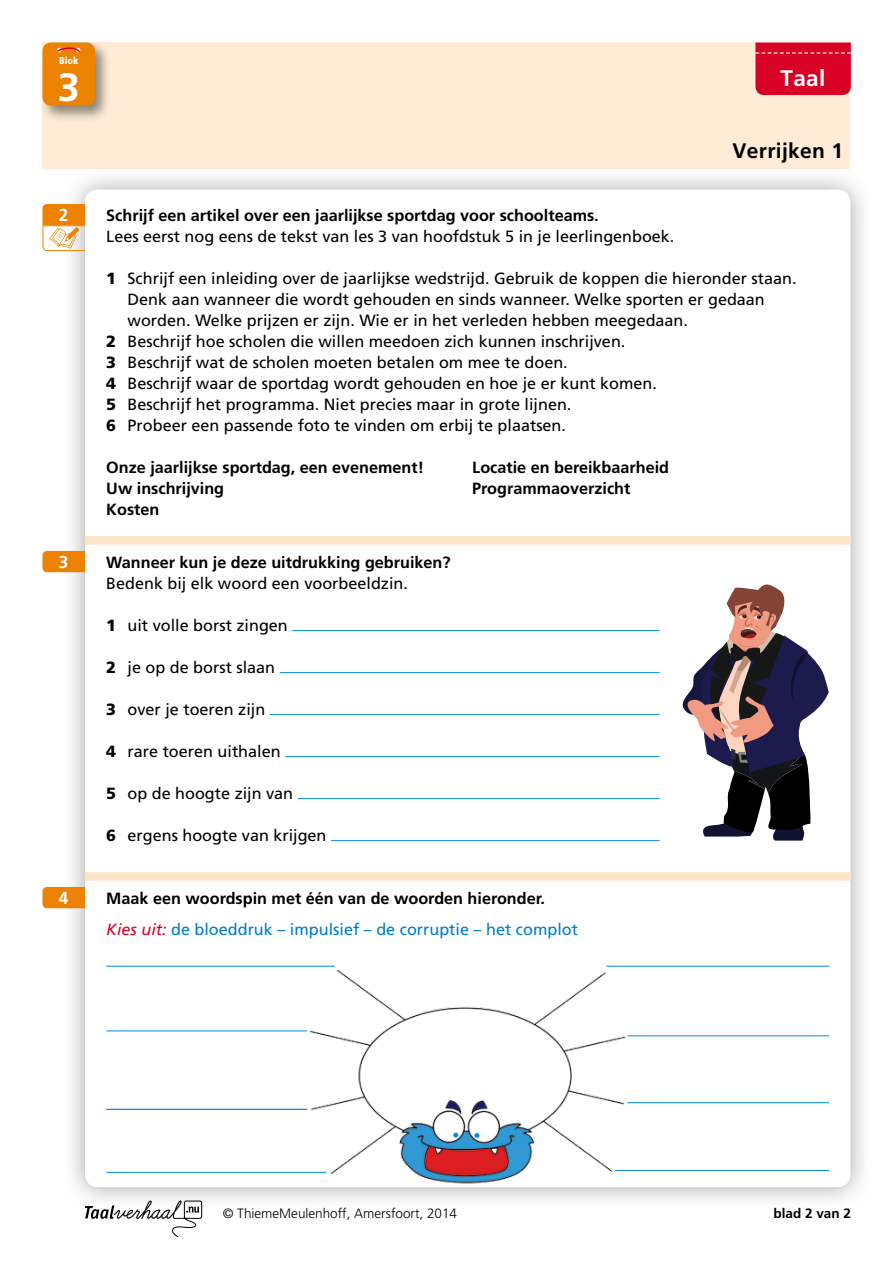
<style>
.page{position:relative;width:893px;height:1263px;background:#fff}
.page>*{position:absolute;margin:0;border:0;box-sizing:border-box;transform-origin:0 0}
.F_PB6_plat{font:700 39.45px "Frutiger LT Std";color:#fff}
.t1{font:700 22.5px "Frutiger LT Std";color:#fff}
.t2{font:700 21px "Frutiger LT Std";letter-spacing:.015em;color:#000}
.t3{font:700 17.25px "Frutiger LT Std";color:#fff}
.F_PB6_plat-2{font:16.2px/21px "Frutiger LT Std";color:#000}
.F_PB6_plat_dubbele_i{font:16.2px "Frutiger LT Std";color:#000}
.F_PB6_plat-3{font:700 16.2px "Frutiger LT Std";color:#000}
.M_PB6_opdracht_met_l{font:700 16.2px "Frutiger LT Std";color:#000}
.M_PB6_opdracht{font:700 16.2px "Frutiger LT Std";color:#000}
.Kies_uit{font:16.2px "Frutiger LT Std";color:#007cca}
.t4{font:300 13.5px "Frutiger LT Std";color:#000}
.t5{font:700 13.5px "Frutiger LT Std";color:#000}
.t6{font:900 condensed 9.9px "Frutiger LT Std";color:#fff}
.s1{font-weight:900}
.s2{font-style:italic;color:#d80025}
</style>
<div class="page">
<div style="left:61px;top:166px;width:813px;height:1045px;background:#000;opacity:.35"></div>
<div style="left:85px;top:190px;width:765px;height:997px;background:#fff;border-radius:13px"></div>
<svg style="left:85px;top:1200px;width:117px;height:37px"></svg>
<div style="left:43px;top:43px;width:807px;height:126px;background:#feecd6"></div>
<div style="left:755px;top:43px;width:96px;height:52px;background:#d80025"></div>
<div style="left:39px;top:39px;width:73px;height:83px;background:#000;opacity:.45"></div>
<div style="left:43px;top:43px;width:52px;height:63px;background:#ed8200;border-radius:9px"></div>
<svg style="left:57px;top:47px;width:24px;height:6px"></svg>
<div style="left:85px;top:536px;width:765px;height:9px;background:#fde6c8"></div>
<hr style="left:292px;top:630px;width:368px;height:1px;background:#008cd9">
<hr style="left:280px;top:672px;width:380px;height:1px;background:#008cd9">
<hr style="left:270px;top:714px;width:390px;height:1px;background:#008cd9">
<hr style="left:285px;top:756px;width:375px;height:1px;background:#008cd9">
<hr style="left:298px;top:798px;width:362px;height:1px;background:#008cd9">
<hr style="left:331px;top:840px;width:329px;height:1px;background:#008cd9">
<div style="left:85px;top:872px;width:765px;height:9px;background:#fde6c8"></div>
<img style="left:309px;top:969px;width:318px;height:215px">
<svg style="left:42px;top:204px;width:44px;height:47px"></svg>
<svg style="left:43px;top:551px;width:42px;height:21px"></svg>
<svg style="left:43px;top:887px;width:42px;height:21px"></svg>
<svg style="left:682px;top:584px;width:147px;height:257px"></svg>
<hr style="left:106px;top:966px;width:229px;height:1px;background:#008cd9">
<hr style="left:106px;top:1030px;width:201px;height:1px;background:#008cd9">
<hr style="left:106px;top:1109px;width:201px;height:1px;background:#008cd9">
<hr style="left:106px;top:1172px;width:220px;height:1px;background:#008cd9">
<hr style="left:606px;top:966px;width:223px;height:1px;background:#008cd9">
<hr style="left:628px;top:1035px;width:201px;height:1px;background:#008cd9">
<hr style="left:627px;top:1102px;width:202px;height:1px;background:#008cd9">
<hr style="left:615px;top:1170px;width:214px;height:1px;background:#008cd9">
<p class="t6" style="left:59px;top:55px;width:21px">Blok</p>
<p class="F_PB6_plat" style="left:58px;top:64px;width:23px">3</p>
<p class="t1" style="left:781px;top:65px;width:46px">Taal</p>
<p class="t2" style="left:733px;top:138px;width:112px">Verrijken 1</p>
<p class="t3" style="left:59px;top:205px;width:11px">2</p>
<p class="M_PB6_opdracht" style="left:106px;top:206px;width:494px">Schrijf een artikel over een jaarlijkse sportdag voor schoolteams.</p>
<p class="F_PB6_plat-2" style="left:106px;top:226px;width:570px">Lees eerst nog eens de tekst van les 3 van hoofdstuk 5 in je leerlingenboek.</p>
<p class="F_PB6_plat-2" style="left:128px;top:268px;width:670px;text-indent:-21px"><span class="s1">1</span> Schrijf een inleiding over de jaarlijkse wedstrijd. Gebruik de koppen die hieronder staan.<br>Denk aan wanneer die wordt gehouden en sinds wanneer. Welke sporten er gedaan worden. Welke prijzen er zijn. Wie er in het verleden hebben meegedaan.</p>
<p class="F_PB6_plat-2" style="left:106px;top:331px;width:521px"><span class="s1">2</span> Beschrijf hoe scholen die willen meedoen zich kunnen inschrijven.</p>
<p class="F_PB6_plat-2" style="left:106px;top:352px;width:463px"><span class="s1">3</span> Beschrijf wat de scholen moeten betalen om mee te doen.</p>
<p class="F_PB6_plat-2" style="left:106px;top:373px;width:552px"><span class="s1">4</span> Beschrijf waar de sportdag wordt gehouden en hoe je er kunt komen.</p>
<p class="F_PB6_plat-2" style="left:106px;top:394px;width:467px"><span class="s1">5</span> Beschrijf het programma. Niet precies maar in grote lijnen.</p>
<p class="F_PB6_plat-2" style="left:106px;top:415px;width:461px"><span class="s1">6</span> Probeer een passende foto te vinden om erbij te plaatsen.</p>
<p class="F_PB6_plat-3" style="left:106px;top:458px;width:319px">Onze jaarlijkse sportdag, een evenement!</p>
<p class="F_PB6_plat-3" style="left:106px;top:479px;width:119px">Uw inschrijving</p>
<p class="F_PB6_plat-3" style="left:106px;top:500px;width:55px">Kosten</p>
<p class="F_PB6_plat-3" style="left:472px;top:458px;width:198px">Locatie en bereikbaarheid</p>
<p class="F_PB6_plat-3" style="left:472px;top:479px;width:160px">Programmaoverzicht</p>
<p class="t3" style="left:59px;top:551px;width:11px">3</p>
<p class="M_PB6_opdracht_met_l" style="left:106px;top:552px;width:346px">Wanneer kun je deze uitdrukking gebruiken?</p>
<p class="F_PB6_plat-2" style="left:106px;top:572px;width:303px">Bedenk bij elk woord een voorbeeldzin.</p>
<p class="F_PB6_plat_dubbele_i" style="left:106px;top:615px;width:183px"><span class="s1">1</span> uit volle borst zingen</p>
<p class="F_PB6_plat_dubbele_i" style="left:106px;top:657px;width:170px"><span class="s1">2</span> je op de borst slaan</p>
<p class="F_PB6_plat_dubbele_i" style="left:106px;top:699px;width:161px"><span class="s1">3</span> over je toeren zijn</p>
<p class="F_PB6_plat_dubbele_i" style="left:106px;top:741px;width:176px"><span class="s1">4</span> rare toeren uithalen</p>
<p class="F_PB6_plat_dubbele_i" style="left:106px;top:783px;width:188px"><span class="s1">5</span> op de hoogte zijn van</p>
<p class="F_PB6_plat_dubbele_i" style="left:106px;top:825px;width:222px"><span class="s1">6</span> ergens hoogte van krijgen</p>
<p class="t3" style="left:59px;top:887px;width:11px">4</p>
<p class="M_PB6_opdracht_met_l" style="left:106px;top:888px;width:440px">Maak een woordspin met één van de woorden hieronder.</p>
<p class="Kies_uit" style="left:106px;top:920px;width:473px"><span class="s2">Kies uit:</span> de bloeddruk – impulsief – de corruptie – het complot</p>
<p class="t4" style="left:223px;top:1206px;width:236px">© ThiemeMeulenhoff, Amersfoort, 2014</p>
<p class="t5" style="left:773px;top:1206px;width:79px">blad 2 van 2</p>
</div>
